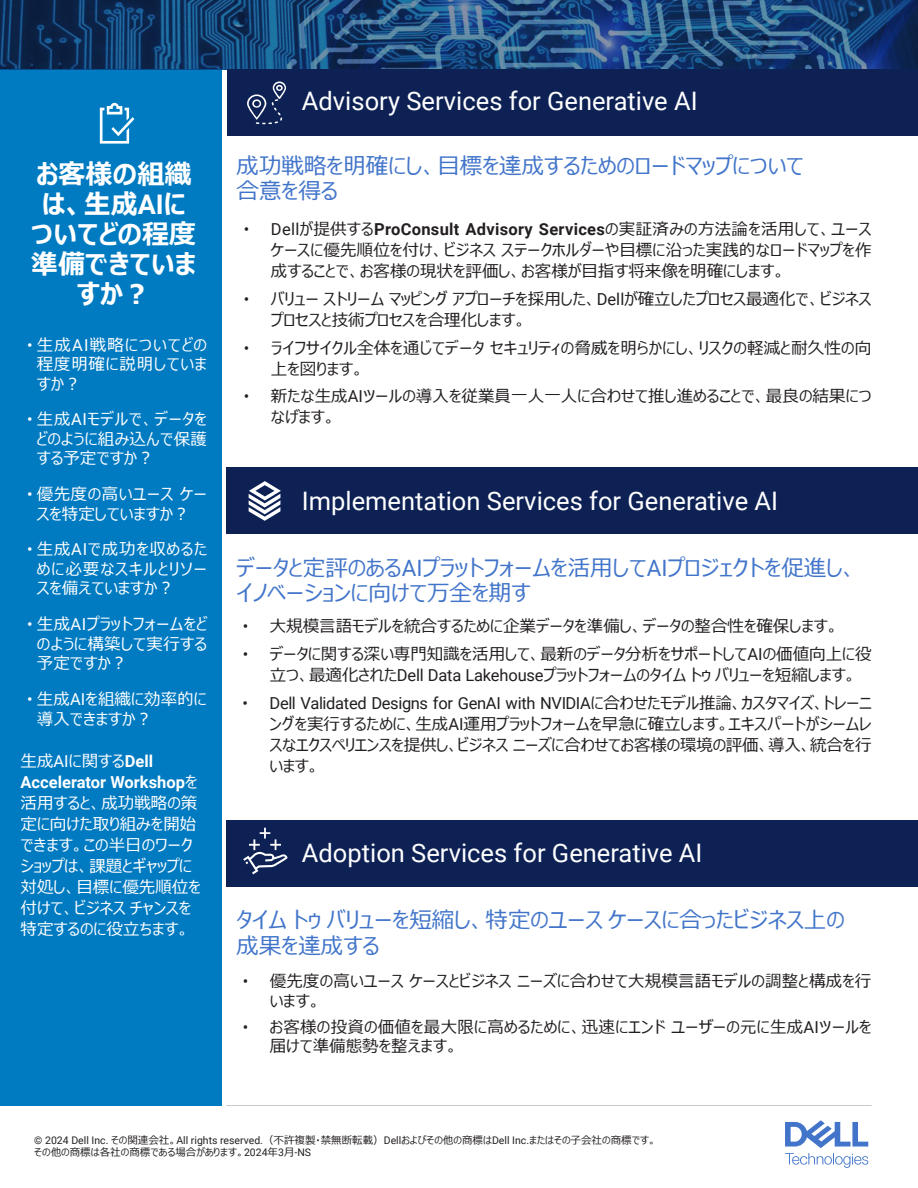
<style>
.page{position:relative;width:918px;height:1188px;background:#fff}
.page>*{position:absolute;margin:0;border:0;box-sizing:border-box;transform-origin:0 0}
.Body_Text{font:700 27px/30px "Meiryo UI";color:#fff;text-align:center}
.Body_Headline{font:25.5px "Roboto";color:#fff}
.Body_Text-2{font:22.5px/25.5px "Meiryo UI";color:#4275ca}
.t1{font:16.5px/21px "Meiryo UI";color:#231f20}
.Body_Text-3{font:16.5px/19.5px "Meiryo UI";color:#fff;text-align:justify}
.Body_Text-4{font:16.5px/19.5px "Meiryo UI";letter-spacing:.03em;color:#fff;text-align:center}
.t2{font:10.5px/12px "Meiryo UI";color:#231f20}
.s1{font-family:"Roboto"}
.s2{font-family:"Roboto";font-weight:700}
</style>
<div class="page">
<div style="left:0;top:69px;width:221px;height:1037px;background:#007bc2"></div>
<div style="left:226px;top:820px;width:692px;height:66px;background:#0d2155"></div>
<div style="left:226px;top:467px;width:692px;height:67px;background:#0d2155"></div>
<div style="left:227px;top:69px;width:691px;height:67px;background:#0d2155"></div>
<svg style="left:0;top:0;width:918px;height:69px;background:#1c4676"></svg>
<svg style="left:785px;top:1120px;width:83px;height:48px"></svg>
<hr style="left:226px;top:1105px;width:646px;height:1px;background:#4b4c4d">
<svg style="left:249px;top:481px;width:32px;height:40px"></svg>
<svg style="left:247px;top:82px;width:39px;height:42px"></svg>
<svg style="left:243px;top:828px;width:45px;height:46px"></svg>
<svg style="left:100px;top:103px;width:34px;height:41px"></svg>
<p class="Body_Text" style="left:31px;top:161px;width:167px">お客様の組織は、生成<span class="s1">AI</span>についてどの程度準備できていますか︖</p>
<p class="Body_Text-3" style="left:37px;top:336px;width:172px;text-indent:-10px"><span class="s1">•</span> 生成<span class="s1">AI</span>戦略についてどの程度明確に説明していますか︖</p>
<p class="Body_Text-3" style="left:37px;top:411px;width:172px;text-indent:-10px"><span class="s1">•</span> 生成<span class="s1">AI</span>モデルで、データをどのように組み込んで保護する予定ですか︖</p>
<p class="Body_Text-4" style="left:27px;top:485px;width:181px"><span class="s1">•</span> 優先度の高いユースケースを特定していますか︖</p>
<p class="Body_Text-3" style="left:37px;top:541px;width:172px;text-indent:-10px"><span class="s1">•</span> 生成<span class="s1">AI</span>で成功を収めるために必要なスキルとリソースを備えていますか︖</p>
<p class="Body_Text-3" style="left:37px;top:615px;width:172px;text-indent:-10px"><span class="s1">•</span> 生成<span class="s1">AI</span>プラットフォームをどのように構築して実行する予定ですか︖</p>
<p class="Body_Text-3" style="left:37px;top:689px;width:172px;line-height:20.4px;text-indent:-10px"><span class="s1">•</span> 生成<span class="s1">AI</span>を組織に効率的に導入できますか︖</p>
<p class="Body_Text-3" style="left:21px;top:751px;width:182px;line-height:21px;text-align:left">生成<span class="s1">AI</span>に関する<span class="s2">Dell<br>Accelerator Workshop</span>を活用すると、成功戦略の策定に向けた取り組みを開始できます。この半日のワークショップは、課題とギャップに対処し、目標に優先順位を付けて、ビジネスチャンスを特定するのに役立ちます。</p>
<p class="Body_Headline" style="left:302px;top:83px;width:397px">Advisory Services for Generative AI</p>
<p class="Body_Text-2" style="left:237px;top:154px;width:569px">成功戦略を明確にし、目標を達成するためのロードマップについて合意を得る</p>
<p class="t1" style="left:271px;top:220px;width:602px;text-align:justify;text-indent:-27px"><span class="s1">• Dell</span>が提供する<span class="s2">ProConsult Advisory Services</span>の実証済みの方法論を活用して、ユースケースに優先順位を付け、ビジネスステークホルダーや目標に沿った実践的なロードマップを作成することで、お客様の現状を評価し、お客様が目指す将来像を明確にします。</p>
<p class="t1" style="left:271px;top:289px;width:602px;text-indent:-27px"><span class="s1">•</span> バリューストリームマッピングアプローチを採用した、<span class="s1">Dell</span>が確立したプロセス最適化で、ビジネスプロセスと技術プロセスを合理化します。</p>
<p class="t1" style="left:271px;top:338px;width:602px;text-indent:-27px"><span class="s1">•</span> ライフサイクル全体を通じてデータセキュリティの脅威を明らかにし、リスクの軽減と耐久性の向上を図ります。</p>
<p class="t1" style="left:271px;top:387px;width:602px;text-indent:-27px"><span class="s1">•</span> 新たな生成<span class="s1">AI</span>ツールの導入を従業員一人一人に合わせて推し進めることで、最良の結果につなげます。</p>
<p class="Body_Headline" style="left:302px;top:483px;width:478px">Implementation Services for Generative AI</p>
<p class="Body_Text-2" style="left:237px;top:556px;width:623px">データと定評のある<span class="s1">AI</span>プラットフォームを活用して<span class="s1">AI</span>プロジェクトを促進し、イノベーションに向けて万全を期す</p>
<p class="t1" style="left:243px;top:617px;width:597px"><span class="s1">•</span> 大規模言語モデルを統合するために企業データを準備し、データの整合性を確保します。</p>
<p class="t1" style="left:270px;top:644px;width:603px;text-indent:-27px"><span class="s1">•</span> データに関する深い専門知識を活用して、最新のデータ分析をサポートして<span class="s1">AI</span>の価値向上に役立つ、最適化された<span class="s1">Dell Data Lakehouse</span>プラットフォームのタイムトゥバリューを短縮します。</p>
<p class="t1" style="left:270px;top:693px;width:604px;text-align:justify;text-indent:-27px"><span class="s1">• Dell Validated Designs for GenAI with NVIDIA</span>に合わせたモデル推論、カスタマイズ、トレーニングを実行するために、生成<span class="s1">AI</span>運用プラットフォームを早急に確立します。エキスパートがシームレスなエクスペリエンスを提供し、ビジネスニーズに合わせてお客様の環境の評価、導入、統合を行います。</p>
<p class="Body_Headline" style="left:302px;top:835px;width:402px">Adoption Services for Generative AI</p>
<p class="Body_Text-2" style="left:237px;top:909px;width:610px">タイムトゥバリューを短縮し、特定のユースケースに合ったビジネス上の成果を達成する</p>
<p class="t1" style="left:270px;top:972px;width:603px;line-height:19.5px;text-indent:-27px"><span class="s1">•</span> 優先度の高いユースケースとビジネスニーズに合わせて大規模言語モデルの調整と構成を行います。</p>
<p class="t1" style="left:270px;top:1018px;width:603px;line-height:19.5px;text-indent:-27px"><span class="s1">•</span> お客様の投資の価値を最大限に高めるために、迅速にエンドユーザーの元に生成<span class="s1">AI</span>ツールを届けて準備態勢を整えます。</p>
<p class="t2" style="left:34px;top:1135px;width:623px"><span class="s1">© 2024 Dell Inc.</span> その関連会社。<span class="s1">All rights reserved.</span>（不許複製・禁無断転載）<span class="s1">Dell</span>およびその他の商標は<span class="s1">Dell Inc.</span>またはその子会社の商標です。その他の商標は各社の商標である場合があります。<span class="s1">2024</span>年<span class="s1">3</span>月<span class="s1">-NS</span></p>
</div>
